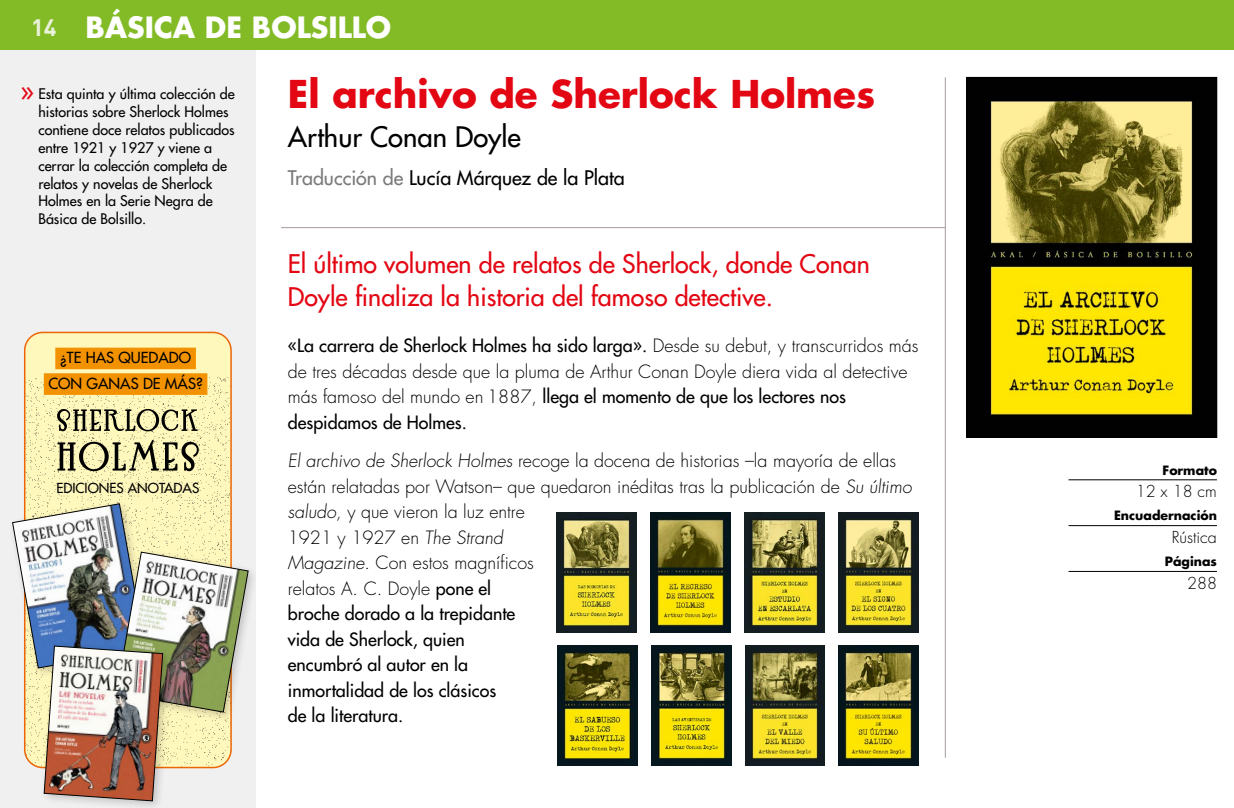
<style>
.page{position:relative;width:1234px;height:808px;background:#fff}
.page>*{position:absolute;margin:0;border:0;box-sizing:border-box;transform-origin:0 0}
.t1{font:700 37.35px "Futura Std";color:#e30613}
.t2{font:700 28.5px "Futura Std";color:#fff}
.t3{font:500 27.45px "Futura Std";color:#000}
.t4{font:500 25.05px/33px "Futura Std";color:#e30613}
.t5{font:500 19.65px "Futura Std";color:#000}
.t6{font:300 17.85px/25.5px "Futura Std";color:#000}
.t7{font:300 16.05px "Futura Std";color:#000}
.t8{font:500 14.85px/25.7px "Futura Std";color:#000;text-align:center}
.t9{font:500 14.25px/17.9px "Futura Std";color:#000}
.t10{font:500 13.5px "Futura Std";color:#000}
.t11{font:700 12.45px "Futura Std";color:#000}
.s1{font-family:"DIN Pro";font-size:23.55px;color:#eaf2da}
.s2{font-size:26.7px;color:#e30613}
.s3{color:#7c7b7b}
.s4{font-weight:500}
</style>
<div class="page">
<hr style="left:1068px;top:479px;width:148px;height:1px;background:#000">
<hr style="left:1068px;top:525px;width:148px;height:1px;background:#000">
<hr style="left:1068px;top:571px;width:148px;height:1px;background:#000">
<img style="left:968px;top:79px;width:246px;height:357px">
<div style="left:966px;top:77px;width:250px;height:361px;border:1px solid #000"></div>
<div style="left:0;top:49px;width:256px;height:759px;background:#f0f0f0"></div>
<hr style="left:281px;top:227px;width:664px;height:1px;background:#a59c99">
<hr style="left:944px;top:77px;width:1px;height:681px;background:#a59c99">
<div style="left:0;top:0;width:1233px;height:49px;background:#83bb26"></div>
<img style="left:556px;top:513px;width:80px;height:119px">
<img style="left:838px;top:646px;width:80px;height:119px">
<img style="left:651px;top:646px;width:80px;height:119px">
<img style="left:745px;top:646px;width:79px;height:119px">
<img style="left:650px;top:512px;width:80px;height:120px">
<img style="left:744px;top:512px;width:80px;height:120px">
<img style="left:838px;top:513px;width:80px;height:119px">
<img style="left:557px;top:646px;width:80px;height:119px">
<div style="left:25px;top:332px;width:206px;height:435px;background:#fff8bd;border-radius:18px"></div>
<img style="left:27px;top:377px;width:202px;height:126px">
<div style="left:8px;top:499px;width:148px;height:180px;background:#000;opacity:.2"></div>
<div style="left:112px;top:547px;width:147px;height:176px;background:#000;opacity:.2"></div>
<div style="left:39px;top:641px;width:135px;height:167px;background:#000;opacity:.2"></div>
<img style="left:12px;top:503px;width:236px;height:298px">
<div style="left:55px;top:348px;width:141px;height:21px;background:#f39200"></div>
<div style="left:44px;top:373px;width:163px;height:22px;background:#f39200"></div>
<svg style="left:57px;top:409px;width:141px;height:22px"></svg>
<svg style="left:57px;top:440px;width:142px;height:31px"></svg>
<h2 class="t2" style="left:31px;top:9px;width:361px"><span class="s1">14</span> BÁSICA DE BOLSILLO</h2>
<p class="t9" style="left:38px;top:85px;width:198px;text-indent:-18px"><span class="s2">»</span> Esta quinta y última colección de historias sobre Sherlock Holmes contiene doce relatos publicados entre 1921 y 1927 y viene a cerrar la colección completa de relatos y novelas de Sherlock<br>Holmes en la Serie Negra de<br>Básica de Bolsillo.</p>
<h1 class="t1" style="left:288px;top:69px;width:588px">El archivo de Sherlock Holmes</h1>
<h3 class="t3" style="left:288px;top:119px;width:235px">Arthur Conan Doyle</h3>
<p class="t5" style="left:288px;top:166px;width:338px"><span class="s3">Traducción de</span> Lucía Márquez de la Plata</p>
<p class="t8" style="left:48px;top:345px;width:156px">¿TE HAS QUEDADO<br>CON GANAS DE MÁS?</p>
<p class="t10" style="left:56px;top:480px;width:144px">EDICIONES ANOTADAS</p>
<h3 class="t4" style="left:288px;top:248px;width:583px">El último volumen de relatos de Sherlock, donde Conan<br>Doyle finaliza la historia del famoso detective.</h3>
<p class="t6" style="left:288px;top:334px;width:632px"><span class="s4">«La carrera de Sherlock Holmes ha sido larga».</span> Desde su debut, y transcurridos más de tres décadas desde que la pluma de Arthur Conan Doyle diera vida al detective más famoso del mundo en 1887, <span class="s4">llega el momento de que los lectores nos despidamos de Holmes.</span></p>
<p class="t6" style="left:288px;top:448px;width:628px">El archivo de Sherlock Holmes recoge la docena de historias –la mayoría de ellas están relatadas por Watson– que quedaron inéditas tras la publicación de Su último saludo, y que vieron la luz entre<br>1921 y 1927 en The Strand<br>Magazine. Con estos magníficos<br>relatos A. C. Doyle <span class="s4">pone el<br>broche dorado a la trepidante<br>vida de Sherlock, quien<br>encumbró al autor en la<br>inmortalidad de los clásicos<br>de la literatura.</span></p>
<p class="t11" style="left:1162px;top:462px;width:56px">Formato</p>
<p class="t7" style="left:1135px;top:482px;width:83px">12 x 18 cm</p>
<p class="t11" style="left:1113px;top:507px;width:104px">Encuadernación</p>
<p class="t7" style="left:1171px;top:528px;width:47px">Rústica</p>
<p class="t11" style="left:1164px;top:553px;width:54px">Páginas</p>
<p class="t7" style="left:1186px;top:573px;width:31px">288</p>
</div>
